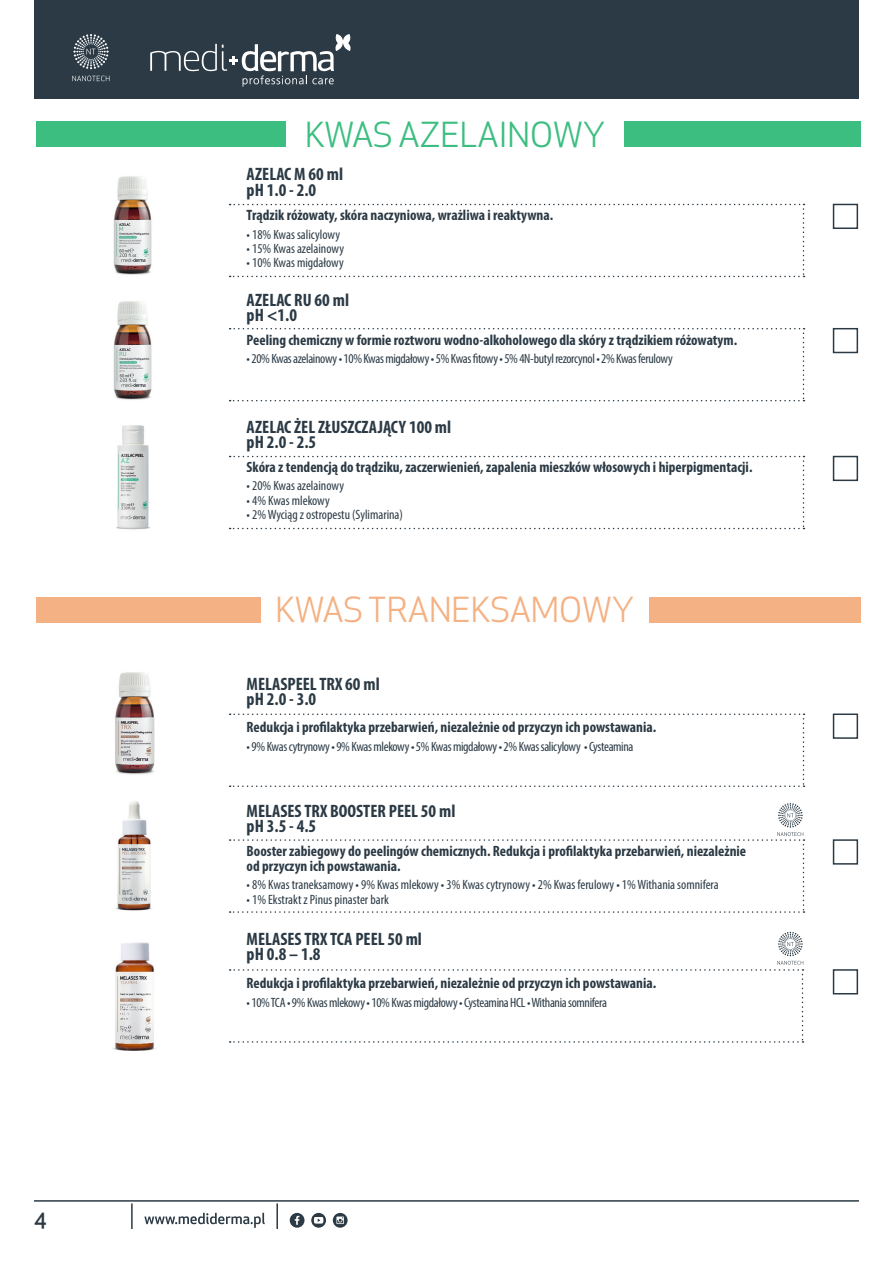
<style>
.page{position:relative;width:893px;height:1263px;background:#fff}
.page>*{position:absolute;margin:0;border:0;box-sizing:border-box;transform-origin:0 0}
.t1{font:33.75px "Apex New";color:#f4b183}
.t2{font:33.75px "Apex New";color:#3cbe81}
.t3{font:500 21px "Apex New";color:#2b3a45}
.t4{font:700 condensed 18px "Myriad Pro";color:#2b3a45}
.t5{font:700 condensed 15px/15px "Myriad Pro";color:#2b3a45}
.t6{font:condensed 13.5px "Myriad Pro";letter-spacing:-.01em;color:#2b3a45}
</style>
<div class="page">
<div style="left:34px;top:0;width:825px;height:99px;background:#2b3a45"></div>
<svg style="left:72px;top:34px;width:37px;height:47px"></svg>
<svg style="left:150px;top:34px;width:201px;height:53px"></svg>
<img style="left:115px;top:801px;width:37px;height:110px">
<img style="left:116px;top:425px;width:35px;height:105px">
<img style="left:115px;top:672px;width:40px;height:103px">
<img style="left:113px;top:176px;width:39px;height:99px">
<img style="left:113px;top:301px;width:39px;height:99px">
<img style="left:113px;top:942px;width:43px;height:109px">
<svg style="left:144px;top:1213px;width:121px;height:15px"></svg>
<hr style="left:34px;top:1200px;width:825px;height:2px;background:#2b3a45">
<hr style="left:276px;top:1203px;width:2px;height:26px;background:#2b3a45">
<hr style="left:131px;top:1203px;width:2px;height:26px;background:#2b3a45">
<svg style="left:290px;top:1213px;width:14px;height:15px"></svg>
<svg style="left:311px;top:1213px;width:15px;height:15px"></svg>
<svg style="left:333px;top:1213px;width:15px;height:15px"></svg>
<div style="left:36px;top:122px;width:333px;height:25px;background:#3cbe81"></div>
<div style="left:36px;top:597px;width:333px;height:25px;background:#f4b183"></div>
<div style="left:528px;top:122px;width:333px;height:25px;background:#3cbe81"></div>
<div style="left:528px;top:597px;width:333px;height:25px;background:#f4b183"></div>
<div style="left:286px;top:122px;width:338px;height:25px;background:#fff"></div>
<div style="left:261px;top:597px;width:387px;height:25px;background:#fff"></div>
<svg style="left:832px;top:203px;width:27px;height:26px"></svg>
<svg style="left:230px;top:204px;width:574px;height:73px"></svg>
<svg style="left:832px;top:713px;width:27px;height:26px"></svg>
<svg style="left:230px;top:713px;width:574px;height:74px"></svg>
<svg style="left:832px;top:839px;width:27px;height:26px"></svg>
<svg style="left:230px;top:803px;width:574px;height:110px"></svg>
<svg style="left:832px;top:969px;width:27px;height:26px"></svg>
<svg style="left:230px;top:932px;width:573px;height:111px"></svg>
<svg style="left:832px;top:327px;width:27px;height:27px"></svg>
<svg style="left:230px;top:328px;width:574px;height:73px"></svg>
<svg style="left:832px;top:455px;width:27px;height:27px"></svg>
<svg style="left:230px;top:456px;width:574px;height:73px"></svg>
<p class="t3" style="left:34px;top:1205px;width:14px">4</p>
<p class="t2" style="left:305px;top:113px;width:302px">KWAS AZELAINOWY</p>
<p class="t4" style="left:247px;top:162px;width:98px">AZELAC M 60 ml</p>
<p class="t4" style="left:247px;top:178px;width:71px">pH 1.0 - 2.0</p>
<p class="t5" style="left:247px;top:207px;width:308px">Trądzik różowaty, skóra naczyniowa, wrażliwa i reaktywna.</p>
<p class="t6" style="left:247px;top:226px;width:95px">• 18% Kwas salicylowy</p>
<p class="t6" style="left:247px;top:240px;width:99px">• 15% Kwas azelainowy</p>
<p class="t6" style="left:247px;top:255px;width:99px">• 10% Kwas migdałowy</p>
<p class="t4" style="left:247px;top:289px;width:104px">AZELAC RU 60 ml</p>
<p class="t4" style="left:247px;top:304px;width:52px">pH &lt;1.0</p>
<p class="t5" style="left:247px;top:332px;width:492px">Peeling chemiczny w formie roztworu wodno-alkoholowego dla skóry z trądzikiem różowatym.</p>
<p class="t6" style="left:247px;top:351px;width:428px">• 20% Kwas azelainowy • 10% Kwas migdałowy • 5% Kwas fitowy • 5% 4N-butyl rezorcynol • 2% Kwas ferulowy</p>
<p class="t4" style="left:247px;top:415px;width:206px">AZELAC ŻEL ZŁUSZCZAJĄCY 100 ml</p>
<p class="t4" style="left:247px;top:431px;width:71px">pH 2.0 - 2.5</p>
<p class="t5" style="left:247px;top:459px;width:507px">Skóra z tendencją do trądziku, zaczerwienień, zapalenia mieszków włosowych i hiperpigmentacji.</p>
<p class="t6" style="left:247px;top:478px;width:99px">• 20% Kwas azelainowy</p>
<p class="t6" style="left:247px;top:492px;width:85px">• 4% Kwas mlekowy</p>
<p class="t6" style="left:247px;top:506px;width:158px">• 2% Wyciąg z ostropestu (Sylimarina)</p>
<p class="t1" style="left:275px;top:589px;width:361px">KWAS TRANEKSAMOWY</p>
<p class="t4" style="left:247px;top:672px;width:135px">MELASPEEL TRX 60 ml</p>
<p class="t4" style="left:247px;top:687px;width:71px">pH 2.0 - 3.0</p>
<p class="t5" style="left:247px;top:719px;width:411px">Redukcja i profilaktyka przebarwień, niezależnie od przyczyn ich powstawania.</p>
<p class="t6" style="left:247px;top:738px;width:388px">• 9% Kwas cytrynowy • 9% Kwas mlekowy • 5% Kwas migdałowy • 2% Kwas salicylowy • Cysteamina</p>
<p class="t4" style="left:247px;top:799px;width:210px">MELASES TRX BOOSTER PEEL 50 ml</p>
<p class="t4" style="left:247px;top:815px;width:71px">pH 3.5 - 4.5</p>
<p class="t5" style="left:247px;top:843px;width:501px">Booster zabiegowy do peelingów chemicznych. Redukcja i profilaktyka przebarwień, niezależnie od przyczyn ich powstawania.</p>
<p class="t6" style="left:247px;top:877px;width:474px">• 8% Kwas traneksamowy • 9% Kwas mlekowy • 3% Kwas cytrynowy • 2% Kwas ferulowy • 1% Withania somnifera</p>
<p class="t6" style="left:247px;top:891px;width:144px">• 1% Ekstrakt z Pinus pinaster bark</p>
<p class="t4" style="left:247px;top:928px;width:177px">MELASES TRX TCA PEEL 50 ml</p>
<p class="t4" style="left:247px;top:943px;width:75px">pH 0.8 – 1.8</p>
<p class="t5" style="left:247px;top:975px;width:411px">Redukcja i profilaktyka przebarwień, niezależnie od przyczyn ich powstawania.</p>
<p class="t6" style="left:247px;top:994px;width:362px">• 10% TCA • 9% Kwas mlekowy • 10% Kwas migdałowy • Cysteamina HCL • Withania somnifera</p>
</div>
